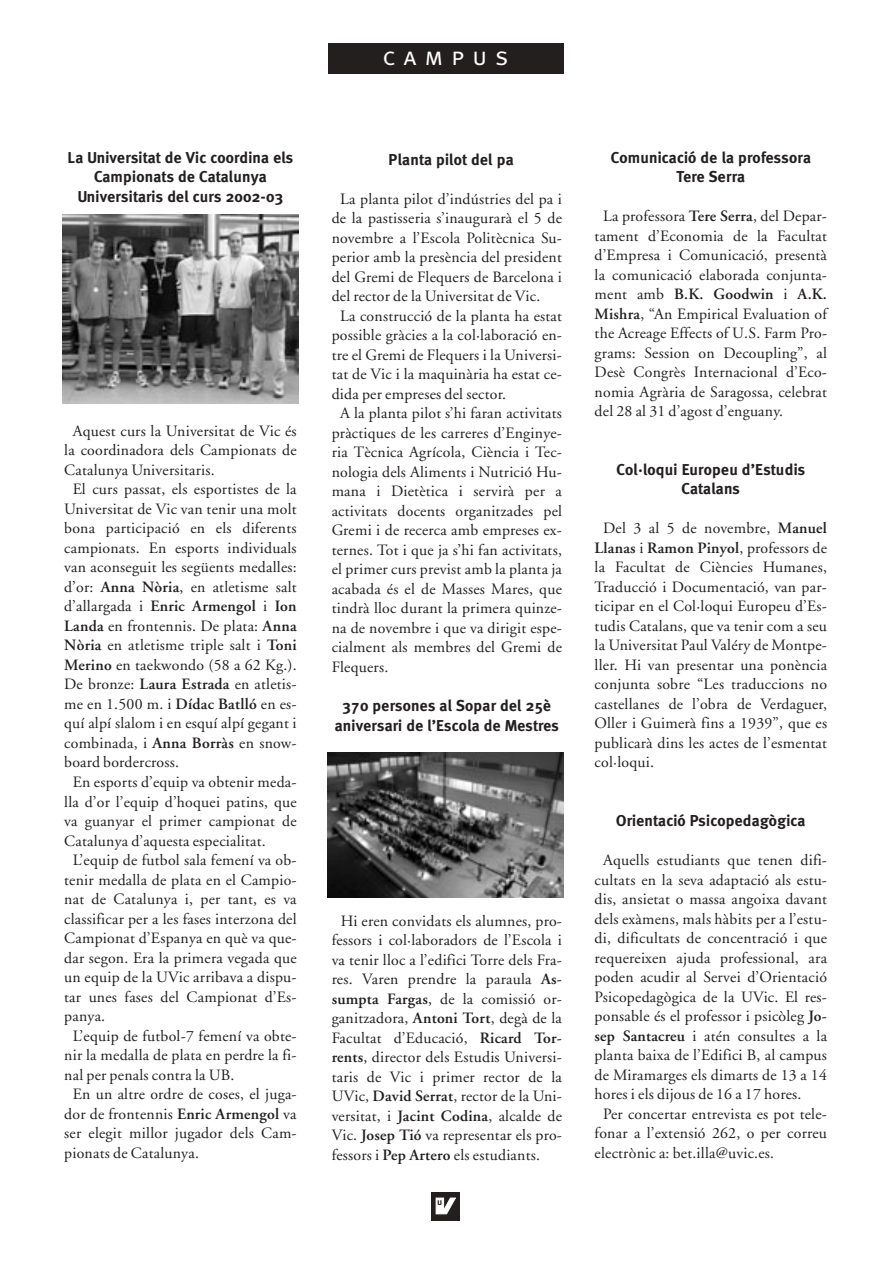
<style>
.page{position:relative;width:893px;height:1262px;background:#fff}
.page>*{position:absolute;margin:0;border:0;box-sizing:border-box;transform-origin:0 0}
.t1{font:25.5px "Meta Plus Normal Caps";letter-spacing:.32em;color:#fff}
.t2{font:15.75px/19.5px "Adobe Garamond";letter-spacing:.015em;color:#231f1f;text-align:justify}
.t3{font:700 15.75px/19.5px "Meta";letter-spacing:.015em;color:#231f1f;text-align:center}
.t4{font:600 15.75px "Adobe Garamond";letter-spacing:.015em;color:#231f1f}
.t5{font:8.7px "Meta Plus Bold Caps";color:#231f1f}
.s1{font-weight:600}
.s2{font-weight:400}
</style>
<div class="page">
<div style="left:431px;top:1192px;width:29px;height:28px;background:#231f1f"></div>
<svg style="left:436px;top:1197px;width:20px;height:17px"></svg>
<div style="left:328px;top:43px;width:235px;height:30px;background:#231f1f"></div>
<img style="left:63px;top:214px;width:235px;height:189px">
<img style="left:328px;top:753px;width:235px;height:144px">
<p class="t3" style="left:68px;top:149px;width:227px">La Universitat de Vic coordina els<br>Campionats de Catalunya<br>Universitaris del curs 2002-03</p>
<p class="t2" style="left:73px;top:422px;width:225px">Aquest curs la Universitat de Vic és</p>
<p class="t2" style="left:64px;top:442px;width:234px">la coordinadora dels Campionats de</p>
<p class="t2" style="left:64px;top:461px;width:152px">Catalunya Universitaris.</p>
<p class="t2" style="left:73px;top:481px;width:225px">El curs passat, els esportistes de la</p>
<p class="t2" style="left:64px;top:500px;width:234px">Universitat de Vic van tenir una molt</p>
<p class="t2" style="left:64px;top:520px;width:234px">bona participació en els diferents</p>
<p class="t2" style="left:64px;top:539px;width:234px">campionats. En esports individuals</p>
<p class="t2" style="left:64px;top:559px;width:234px">van aconseguit les següents medalles:</p>
<p class="t2" style="left:64px;top:578px;width:234px">d’or: <span class="s1">Anna Nòria</span>, en atletisme salt</p>
<p class="t4" style="left:64px;top:600px;width:234px"><span class="s2">d’allargada i</span> Enric Armengol <span class="s2">i</span> Ion</p>
<p class="t2" style="left:64px;top:617px;width:234px"><span class="s1">Landa</span> en frontennis. De plata: <span class="s1">Anna</span></p>
<p class="t2" style="left:64px;top:637px;width:234px"><span class="s1">Nòria</span> en atletisme triple salt i <span class="s1">Toni</span></p>
<p class="t2" style="left:64px;top:656px;width:234px"><span class="s1">Merino</span> en taekwondo (58 a 62 Kg.).</p>
<p class="t2" style="left:64px;top:676px;width:234px">De bronze: <span class="s1">Laura Estrada</span> en atletis-</p>
<p class="t2" style="left:64px;top:695px;width:234px">me en 1.500 m. i <span class="s1">Dídac Batlló</span> en es-</p>
<p class="t2" style="left:64px;top:715px;width:234px">quí alpí slalom i en esquí alpí gegant i</p>
<p class="t2" style="left:64px;top:734px;width:234px">combinada, i <span class="s1">Anna Borràs</span> en snow-</p>
<p class="t2" style="left:64px;top:754px;width:116px">board bordercross.</p>
<p class="t2" style="left:73px;top:773px;width:225px">En esports d’equip va obtenir meda-</p>
<p class="t2" style="left:64px;top:793px;width:234px">lla d’or l’equip d’hoquei patins, que</p>
<p class="t2" style="left:64px;top:812px;width:234px">va guanyar el primer campionat de</p>
<p class="t2" style="left:64px;top:832px;width:203px">Catalunya d’aquesta especialitat.</p>
<p class="t2" style="left:73px;top:851px;width:225px">L’equip de futbol sala femení va ob-</p>
<p class="t2" style="left:64px;top:871px;width:234px">tenir medalla de plata en el Campio-</p>
<p class="t2" style="left:64px;top:890px;width:234px">nat de Catalunya i, per tant, es va</p>
<p class="t2" style="left:64px;top:910px;width:234px">classificar per a les fases interzona del</p>
<p class="t2" style="left:64px;top:929px;width:234px">Campionat d’Espanya en què va que-</p>
<p class="t2" style="left:64px;top:949px;width:234px">dar segon. Era la primera vegada que</p>
<p class="t2" style="left:64px;top:968px;width:234px">un equip de la UVic arribava a dispu-</p>
<p class="t2" style="left:64px;top:988px;width:234px">tar unes fases del Campionat d’Es-</p>
<p class="t2" style="left:64px;top:1007px;width:43px">panya.</p>
<p class="t2" style="left:73px;top:1027px;width:225px">L’equip de futbol-7 femení va obte-</p>
<p class="t2" style="left:64px;top:1046px;width:234px">nir la medalla de plata en perdre la fi-</p>
<p class="t2" style="left:64px;top:1066px;width:172px">nal per penals contra la UB.</p>
<p class="t2" style="left:73px;top:1085px;width:225px">En un altre ordre de coses, el juga-</p>
<p class="t2" style="left:64px;top:1105px;width:234px">dor de frontennis <span class="s1">Enric Armengol</span> va</p>
<p class="t2" style="left:64px;top:1124px;width:234px">ser elegit millor jugador dels Cam-</p>
<p class="t2" style="left:64px;top:1144px;width:136px">pionats de Catalunya.</p>
<h1 class="t1" style="left:383px;top:42px;width:127px">campus</h1>
<p class="t3" style="left:388px;top:151px;width:126px">Planta pilot del pa</p>
<p class="t2" style="left:340px;top:190px;width:223px">La planta pilot d’indústries del pa i</p>
<p class="t2" style="left:332px;top:210px;width:232px">de la pastisseria s’inaugurarà el 5 de</p>
<p class="t2" style="left:332px;top:229px;width:232px">novembre a l’Escola Politècnica Su-</p>
<p class="t2" style="left:332px;top:249px;width:232px">perior amb la presència del president</p>
<p class="t2" style="left:332px;top:268px;width:232px">del Gremi de Flequers de Barcelona i</p>
<p class="t2" style="left:332px;top:288px;width:210px">del rector de la Universitat de Vic.</p>
<p class="t2" style="left:340px;top:307px;width:223px">La construcció de la planta ha estat</p>
<p class="t2" style="left:332px;top:327px;width:232px">possible gràcies a la col·laboració en-</p>
<p class="t2" style="left:332px;top:346px;width:232px">tre el Gremi de Flequers i la Universi-</p>
<p class="t2" style="left:332px;top:366px;width:232px">tat de Vic i la maquinària ha estat ce-</p>
<p class="t2" style="left:332px;top:385px;width:176px">dida per empreses del sector.</p>
<p class="t2" style="left:340px;top:405px;width:223px">A la planta pilot s’hi faran activitats</p>
<p class="t2" style="left:332px;top:424px;width:232px">pràctiques de les carreres d’Enginye-</p>
<p class="t2" style="left:332px;top:444px;width:232px">ria Tècnica Agrícola, Ciència i Tec-</p>
<p class="t2" style="left:332px;top:463px;width:232px">nologia dels Aliments i Nutrició Hu-</p>
<p class="t2" style="left:332px;top:483px;width:232px">mana i Dietètica i servirà per a</p>
<p class="t2" style="left:332px;top:502px;width:232px">activitats docents organitzades pel</p>
<p class="t2" style="left:332px;top:522px;width:232px">Gremi i de recerca amb empreses ex-</p>
<p class="t2" style="left:332px;top:541px;width:232px">ternes. Tot i que ja s’hi fan activitats,</p>
<p class="t2" style="left:332px;top:561px;width:232px">el primer curs previst amb la planta ja</p>
<p class="t2" style="left:332px;top:580px;width:232px">acabada és el de Masses Mares, que</p>
<p class="t2" style="left:332px;top:600px;width:232px">tindrà lloc durant la primera quinze-</p>
<p class="t2" style="left:332px;top:619px;width:232px">na de novembre i que va dirigit espe-</p>
<p class="t2" style="left:332px;top:639px;width:232px">cialment als membres del Gremi de</p>
<p class="t2" style="left:332px;top:658px;width:58px">Flequers.</p>
<p class="t3" style="left:335px;top:697px;width:226px">370 persones al Sopar del 25è aniversari de l’Escola de Mestres</p>
<p class="t2" style="left:331px;top:912px;width:232px;text-indent:9px">Hi eren convidats els alumnes, pro&shy;fessors i col·laboradors de l’Escola i va tenir lloc a l’edifici Torre dels Fra&shy;res. Varen prendre la paraula <span class="s1">As&shy;sumpta Fargas</span>, de la comissió or&shy;ganitzadora, <span class="s1">Antoni Tort</span>, degà de la Facultat d’Educació, <span class="s1">Ricard Tor&shy;rents</span>, director dels Estudis Universi&shy;taris de Vic i primer rector de la UVic, <span class="s1">David Serrat</span>, rector de la Uni&shy;versitat, i <span class="s1">Jacint Codina</span>, alcalde de Vic. <span class="s1">Josep Tió</span> va representar els pro&shy;fessors i <span class="s1">Pep Artero</span> els estudiants.</p>
<p class="t5" style="left:437px;top:1196px;width:7px">u</p>
<p class="t3" style="left:610px;top:149px;width:202px">Comunicació de la professora<br>Tere Serra</p>
<p class="t2" style="left:594px;top:208px;width:234px;text-indent:9px">La professora <span class="s1">Tere Serra</span>, del Depar&shy;tament d’Economia de la Facultat d’Empresa i Comunicació, presentà la comunicació elaborada conjunta&shy;ment amb <span class="s1">B.K. Goodwin</span> i <span class="s1">A.K.<br>Mishra</span>, “An Empirical Evaluation of the Acreage Effects of U.S. Farm Pro&shy;grams: Session on Decoupling”, al Desè Congrès Internacional d’Eco&shy;nomia Agrària de Saragossa, celebrat del 28 al 31 d’agost d’enguany.</p>
<p class="t3" style="left:616px;top:461px;width:190px">Col·loqui Europeu d’Estudis<br>Catalans</p>
<p class="t2" style="left:594px;top:520px;width:234px;text-indent:9px">Del 3 al 5 de novembre, <span class="s1">Manuel Llanas</span> i <span class="s1">Ramon Pinyol</span>, professors de la Facultat de Ciències Humanes, Traducció i Documentació, van par&shy;ticipar en el Col·loqui Europeu d’Es&shy;tudis Catalans, que va tenir com a seu la Universitat Paul Valéry de Montpe&shy;ller. Hi van presentar una ponència conjunta sobre “Les traduccions no castellanes de l’obra de Verdaguer, Oller i Guimerà fins a 1939”, que es publicarà dins les actes de l’esmentat col·loqui.</p>
<p class="t3" style="left:616px;top:812px;width:191px">Orientació Psicopedagògica</p>
<p class="t2" style="left:603px;top:851px;width:225px">Aquells estudiants que tenen difi-</p>
<p class="t2" style="left:594px;top:871px;width:234px">cultats en la seva adaptació als estu-</p>
<p class="t2" style="left:594px;top:890px;width:234px">dis, ansietat o massa angoixa davant</p>
<p class="t2" style="left:594px;top:910px;width:234px">dels exàmens, mals hàbits per a l’estu-</p>
<p class="t2" style="left:594px;top:929px;width:234px">di, dificultats de concentració i que</p>
<p class="t2" style="left:594px;top:949px;width:234px">requereixen ajuda professional, ara</p>
<p class="t2" style="left:594px;top:968px;width:234px">poden acudir al Servei d’Orientació</p>
<p class="t2" style="left:594px;top:988px;width:234px">Psicopedagògica de la UVic. El res-</p>
<p class="t2" style="left:594px;top:1007px;width:234px">ponsable és el professor i psicòleg <span class="s1">Jo-</span></p>
<p class="t2" style="left:594px;top:1027px;width:234px"><span class="s1">sep Santacreu</span> i atén consultes a la</p>
<p class="t2" style="left:594px;top:1046px;width:234px">planta baixa de l’Edifici B, al campus</p>
<p class="t2" style="left:594px;top:1066px;width:234px">de Miramarges els dimarts de 13 a 14</p>
<p class="t2" style="left:594px;top:1085px;width:208px">hores i els dijous de 16 a 17 hores.</p>
<p class="t2" style="left:603px;top:1105px;width:225px">Per concertar entrevista es pot tele-</p>
<p class="t2" style="left:594px;top:1124px;width:234px">fonar a l’extensió 262, o per correu</p>
<p class="t2" style="left:594px;top:1144px;width:181px">electrònic a: bet.illa@uvic.es.</p>
</div>
